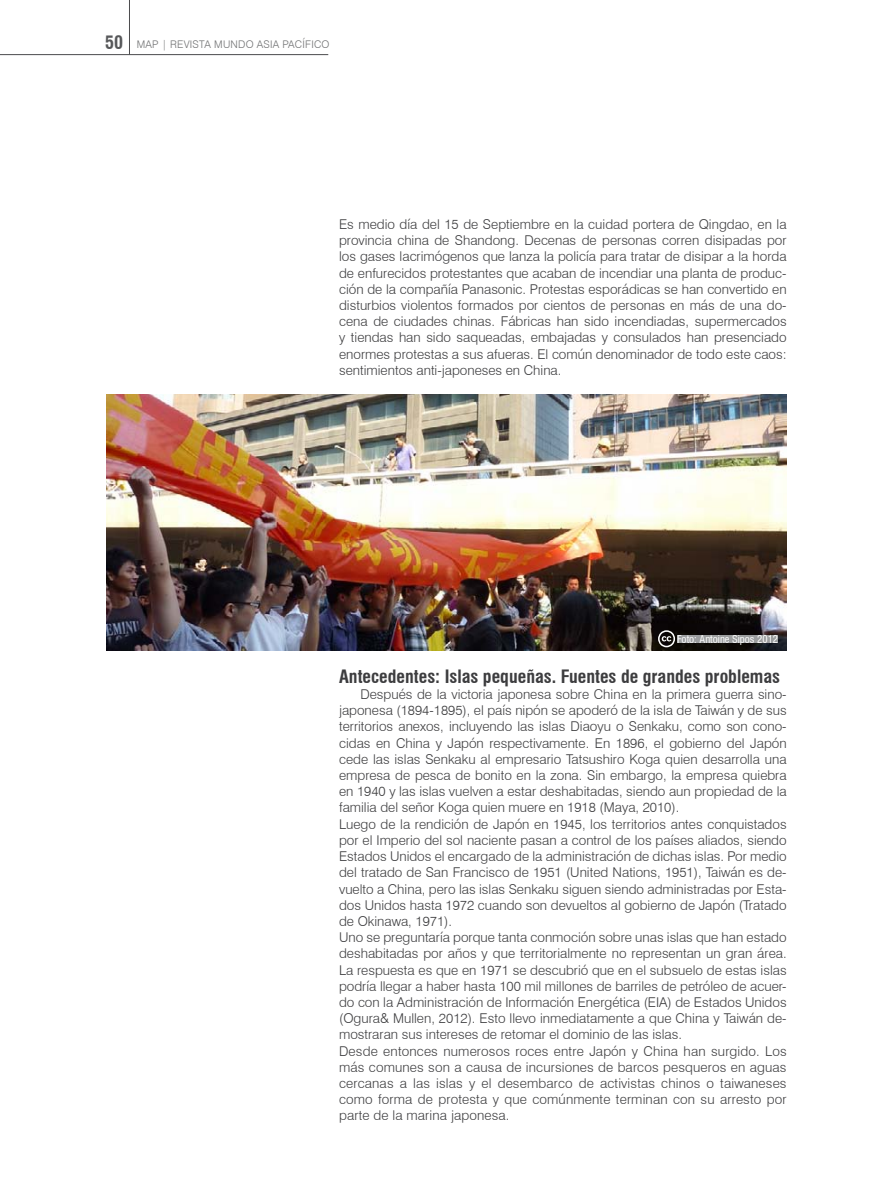
<style>
.page{position:relative;width:893px;height:1187px;background:#fff}
.page>*{position:absolute;margin:0;border:0;box-sizing:border-box;transform-origin:0 0}
.t1{font:700 condensed 18px "Swiss 721 BT";color:#3d3d3f}
.t2{font:300 13.5px/16.2px "Swiss 721 BT";color:#3d3d3f;text-align:justify}
.t3{font:300 10.5px "Swiss 721 BT";letter-spacing:.02em;color:#707172}
.t4{font:condensed 10.5px "Swiss 721 BT";color:#fff}
.s1{font-weight:700;font-stretch:condensed;font-size:18px;color:#57585a}
</style>
<div class="page">
<hr style="left:0;top:54px;width:328px;height:1px;background:#4b4b4d">
<hr style="left:129px;top:0;width:1px;height:55px;background:#4b4b4d">
<img style="left:106px;top:394px;width:681px;height:256px">
<div style="left:677px;top:635px;width:101px;height:7px;background:#9c9e9f"></div>
<svg style="left:658px;top:630px;width:17px;height:17px"></svg>
<p class="t3" style="left:105px;top:38px;width:226px"><span class="s1">50</span> MAP | REVISTA MUNDO ASIA PACÍFICO</p>
<p class="t2" style="left:339px;top:216px;width:449px">Es medio día del 15 de Septiembre en la cuidad portera de Qingdao, en la provincia china de Shandong. Decenas de personas corren disipadas por los gases lacrimógenos que lanza la policía para tratar de disipar a la horda de enfurecidos protestantes que acaban de incendiar una planta de produc&shy;ción de la compañía Panasonic. Protestas esporádicas se han convertido en disturbios violentos formados por cientos de personas en más de una do&shy;cena de ciudades chinas. Fábricas han sido incendiadas, supermercados y tiendas han sido saqueadas, embajadas y consulados han presenciado enormes protestas a sus afueras. El común denominador de todo este caos: sentimientos anti-japoneses en China.</p>
<p class="t4" style="left:677px;top:632px;width:102px">Foto: Antoine Sipos 2012</p>
<h1 class="t1" style="left:339px;top:665px;width:442px">Antecedentes: Islas pequeñas. Fuentes de grandes problemas</h1>
<p class="t2" style="left:339px;top:686px;width:449px;text-align:left;text-indent:21px">Después de la victoria japonesa sobre China en la primera guerra sino&shy;japonesa (1894-1895), el país nipón se apoderó de la isla de Taiwán y de sus territorios anexos, incluyendo las islas Diaoyu o Senkaku, como son cono&shy;cidas en China y Japón respectivamente. En 1896, el gobierno del Japón cede las islas Senkaku al empresario Tatsushiro Koga quien desarrolla una empresa de pesca de bonito en la zona. Sin embargo, la empresa quiebra en 1940 y las islas vuelven a estar deshabitadas, siendo aun propiedad de la familia del señor Koga quien muere en 1918 (Maya, 2010).<br>Luego de la rendición de Japón en 1945, los territorios antes conquistados por el Imperio del sol naciente pasan a control de los países aliados, siendo Estados Unidos el encargado de la administración de dichas islas. Por medio del tratado de San Francisco de 1951 (United Nations, 1951), Taiwán es de&shy;vuelto a China, pero las islas Senkaku siguen siendo administradas por Esta&shy;dos Unidos hasta 1972 cuando son devueltos al gobierno de Japón (Tratado de Okinawa, 1971).<br>Uno se preguntaría porque tanta conmoción sobre unas islas que han estado deshabitadas por años y que territorialmente no representan un gran área.<br>La respuesta es que en 1971 se descubrió que en el subsuelo de estas islas podría llegar a haber hasta 100 mil millones de barriles de petróleo de acuer&shy;do con la Administración de Información Energética (EIA) de Estados Unidos (Ogura&amp; Mullen, 2012). Esto llevo inmediatamente a que China y Taiwán de&shy;mostraran sus intereses de retomar el dominio de las islas.<br>Desde entonces numerosos roces entre Japón y China han surgido. Los más comunes son a causa de incursiones de barcos pesqueros en aguas cercanas a las islas y el desembarco de activistas chinos o taiwaneses como forma de protesta y que comúnmente terminan con su arresto por parte de la marina japonesa.</p>
</div>
